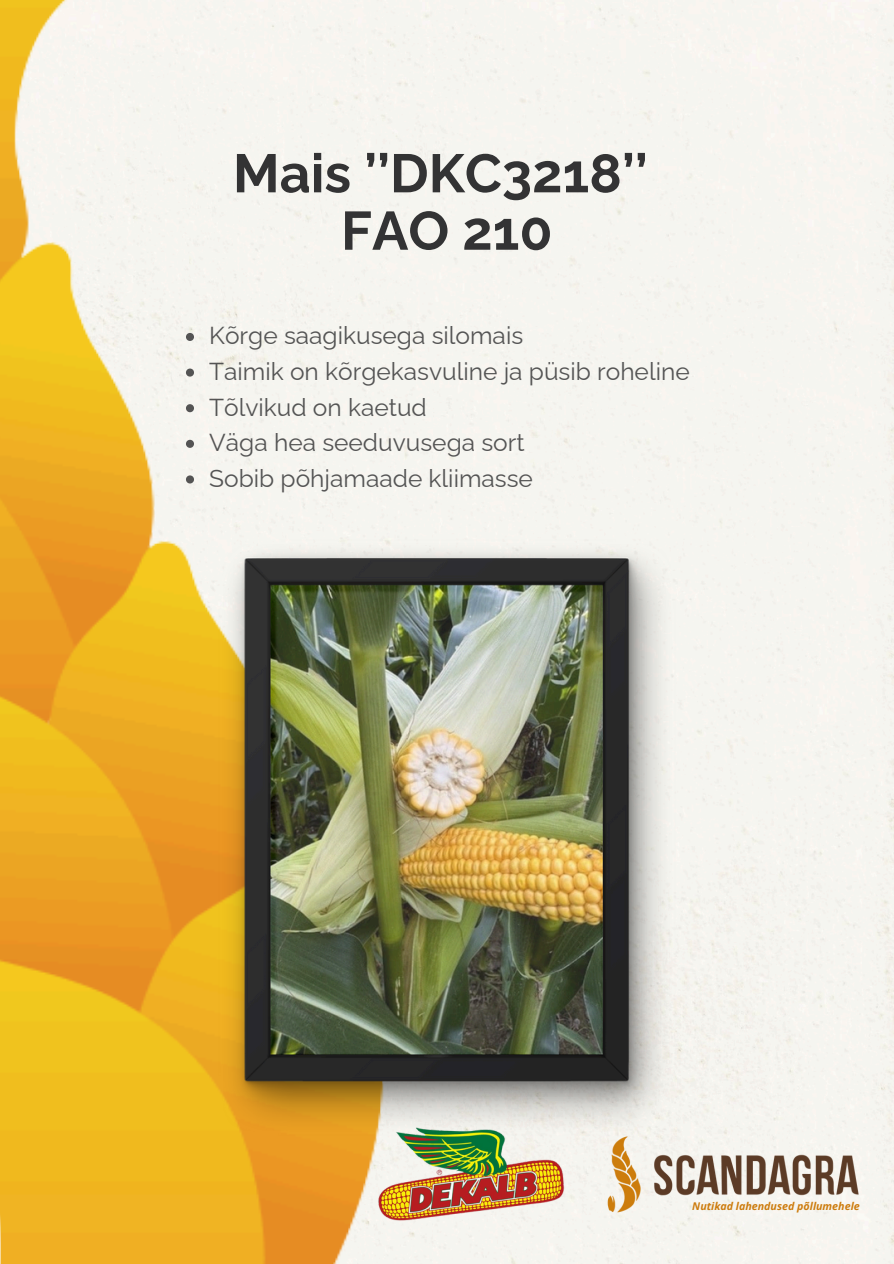
<style>
.page{position:relative;width:894px;height:1264px;background:#fff}
.page>*{position:absolute;margin:0;border:0;box-sizing:border-box;transform-origin:0 0}
.t1{font:700 54px/57.3px "Raleway";color:#333334;text-align:center}
.t2{font:24.45px "Raleway";color:#545454}
.t3{font:italic 700 10.65px "Open Sans";color:#cd7c0e}
</style>
<div class="page">
<img style="left:0;top:0;width:386px;height:1263px">
<img style="left:606px;top:1135px;width:253px;height:77px">
<img style="left:218px;top:539px;width:456px;height:596px">
<img style="left:348px;top:1051px;width:245px;height:212px">
<svg style="left:186px;top:333px;width:8px;height:8px"></svg>
<svg style="left:186px;top:368px;width:8px;height:8px"></svg>
<svg style="left:186px;top:404px;width:8px;height:8px"></svg>
<svg style="left:186px;top:440px;width:8px;height:8px"></svg>
<svg style="left:186px;top:475px;width:8px;height:8px"></svg>
<p class="t1" style="left:233px;top:145px;width:416px">Mais ’’DKC3218’’<br>FAO 210</p>
<p class="t2" style="left:209px;top:321px;width:315px">Kõrge saagikusega silomais</p>
<h1 class="t2" style="left:209px;top:357px;width:482px">Taimik on kõrgekasvuline ja püsib roheline</h1>
<p class="t2" style="left:209px;top:392px;width:219px">Tõlvikud on kaetud</p>
<p class="t2" style="left:209px;top:428px;width:317px">Väga hea seeduvusega sort</p>
<p class="t2" style="left:209px;top:464px;width:325px">Sobib põhjamaade kliimasse</p>
<p class="t3" style="left:692px;top:1199px;width:169px">Nutikad lahendused põllumehele</p>
</div>
